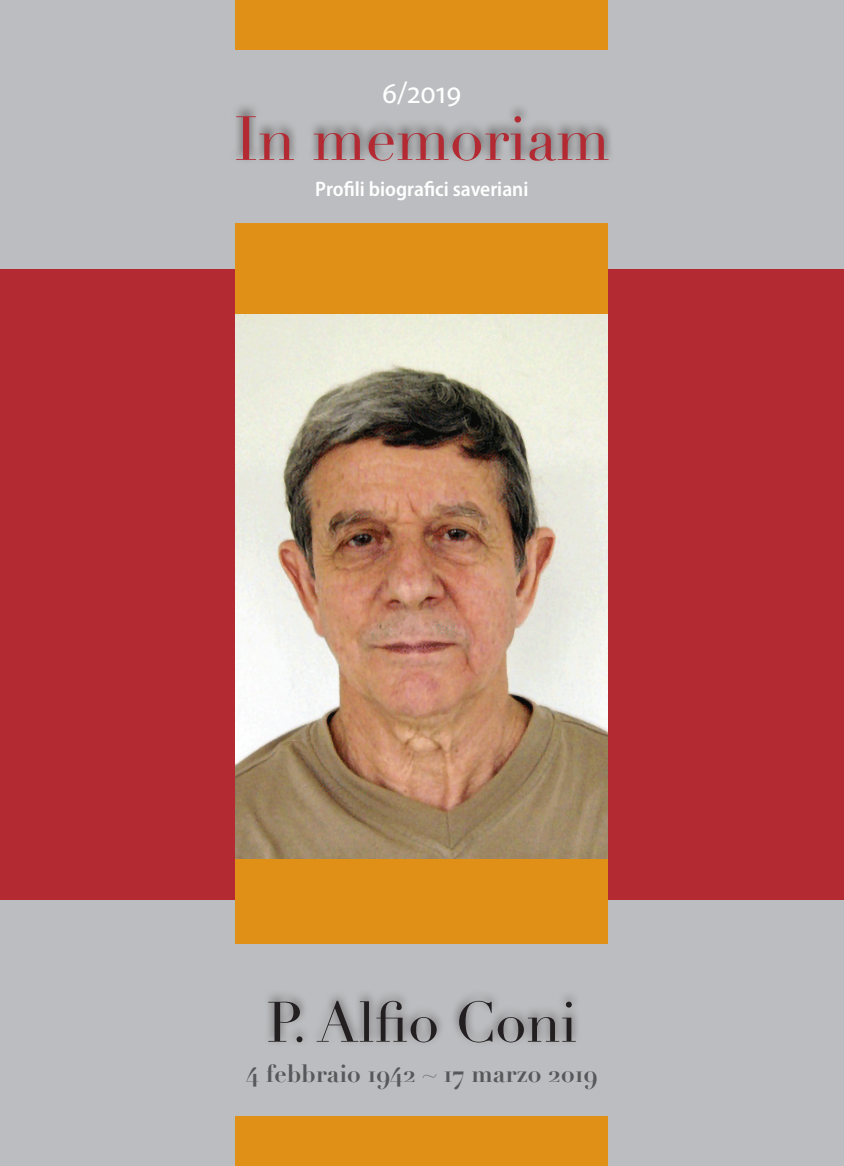
<style>
.page{position:relative;width:844px;height:1166px;background:#fff}
.page>*{position:absolute;margin:0;border:0;box-sizing:border-box;transform-origin:0 0}
.t1{font:61.25px "Didot LT Std";color:#b32a33}
.t2{font:56px "Didot LT Std";color:#231f20}
.t3{font:semi-condensed 31.5px "Myriad Pro";color:#fff}
.t4{font:700 24.5px "Didot LT Std";color:#57585a}
.t5{font:600 semi-condensed 21px "Myriad Pro";color:#fff}
</style>
<div class="page">
<div style="left:0;top:0;width:843px;height:1166px;background:#bcbdc0"></div>
<div style="left:0;top:269px;width:843px;height:631px;background:#b32a33"></div>
<div style="left:235px;top:224px;width:372px;height:720px;background:#e19017"></div>
<div style="left:235px;top:0;width:373px;height:50px;background:#e19017"></div>
<div style="left:235px;top:1116px;width:373px;height:50px;background:#e19017"></div>
<img style="left:235px;top:315px;width:372px;height:543px">
<div style="left:228px;top:102px;width:388px;height:63px;background:#231f20;opacity:.75"></div>
<div style="left:260px;top:988px;width:323px;height:60px;background:#231f20;opacity:.6"></div>
<h3 class="t3" style="left:382px;top:76px;width:81px">6/2019</h3>
<h1 class="t1" style="left:234px;top:102px;width:377px">In memoriam</h1>
<p class="t5" style="left:315px;top:177px;width:215px">Profili biografici saveriani</p>
<h2 class="t2" style="left:266px;top:989px;width:312px">P. Alfio Coni</h2>
<p class="t4" style="left:246px;top:1058px;width:352px">4 febbraio 1942 ~ 17 marzo 2019</p>
</div>
